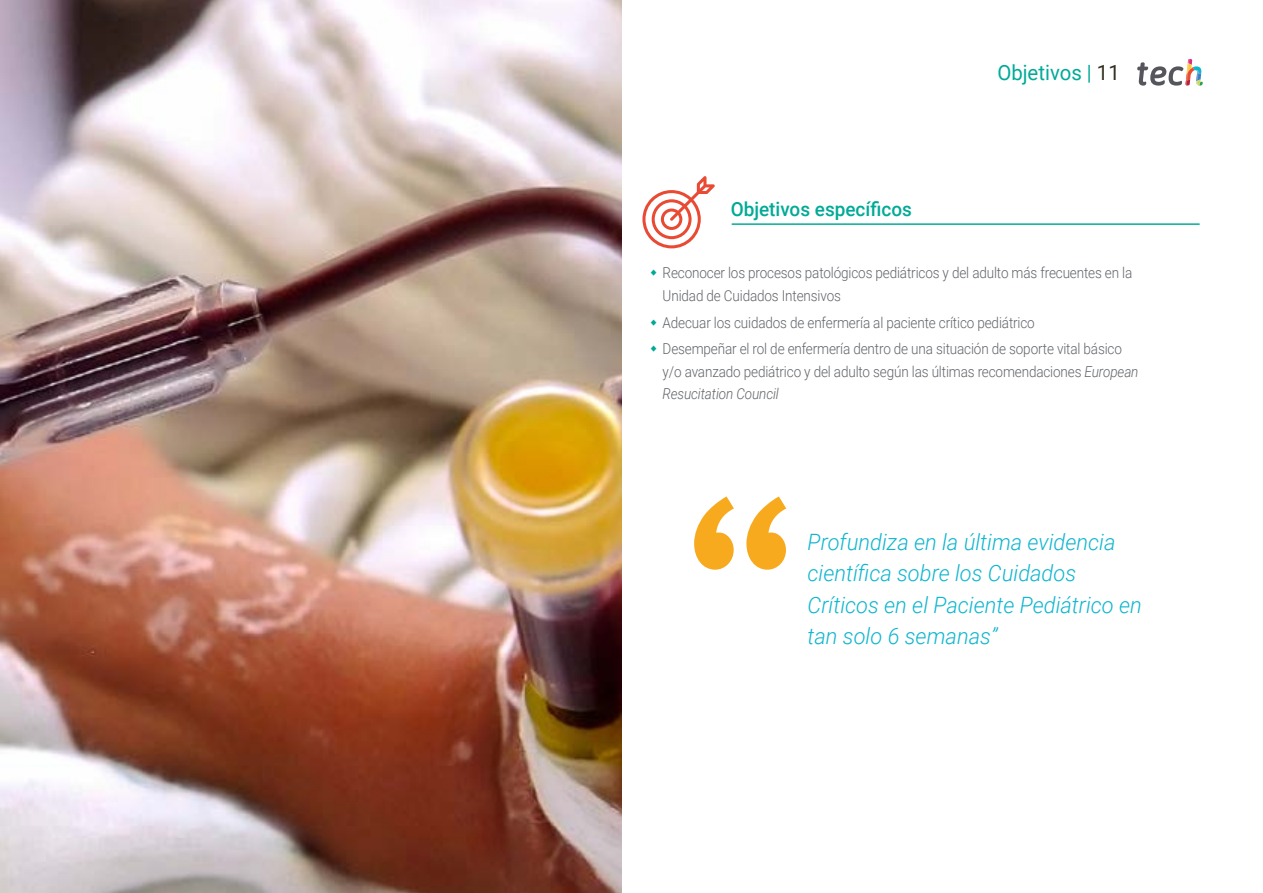
<style>
.page{position:relative;width:1263px;height:893px;background:#fff}
.page>*{position:absolute;margin:0;border:0;box-sizing:border-box;transform-origin:0 0}
.t1{font:italic 300 22.5px/31.5px "Roboto";color:#0fb6cf}
.t2{font:21px "Roboto";color:#00aa97}
.t3{font:500 19.5px "Roboto";color:#00aa97}
.t4{font:300 15px/22.5px "Roboto";letter-spacing:-.01em;color:#61646a;scale:.9 1}
.s1{color:#312e20}
.s2{font-style:italic}
</style>
<div class="page">
<img style="left:0;top:0;width:621px;height:893px">
<svg style="left:1137px;top:59px;width:66px;height:27px"></svg>
<svg style="left:694px;top:496px;width:92px;height:74px"></svg>
<svg style="left:642px;top:176px;width:73px;height:72px"></svg>
<hr style="left:732px;top:224px;width:467px;height:1px;background:#00a996">
<h3 class="t3" style="left:731px;top:195px;width:183px">Objetivos específicos</h3>
<h2 class="t2" style="left:997px;top:57px;width:124px">Objetivos | <span class="s1">11</span></h2>
<p class="t4" style="left:663px;top:261px;width:523px">Reconocer los procesos patológicos pediátricos y del adulto más frecuentes en la<br>Unidad de Cuidados Intensivos</p>
<p class="t4" style="left:663px;top:308px;width:512px;line-height:26.7px">Adecuar los cuidados de enfermería al paciente crítico pediátrico<br>Desempeñar el rol de enfermería dentro de una situación de soporte vital básico</p>
<p class="t4" style="left:663px;top:360px;width:530px">y/o avanzado pediátrico y del adulto según las últimas recomendaciones <span class="s2">European<br>Resucitation Council</span></p>
<h1 class="t1" style="left:807px;top:525px;width:336px">Profundiza en la última evidencia científica sobre los Cuidados<br>Críticos en el Paciente Pediátrico en tan solo 6 semanas”</h1>
</div>
